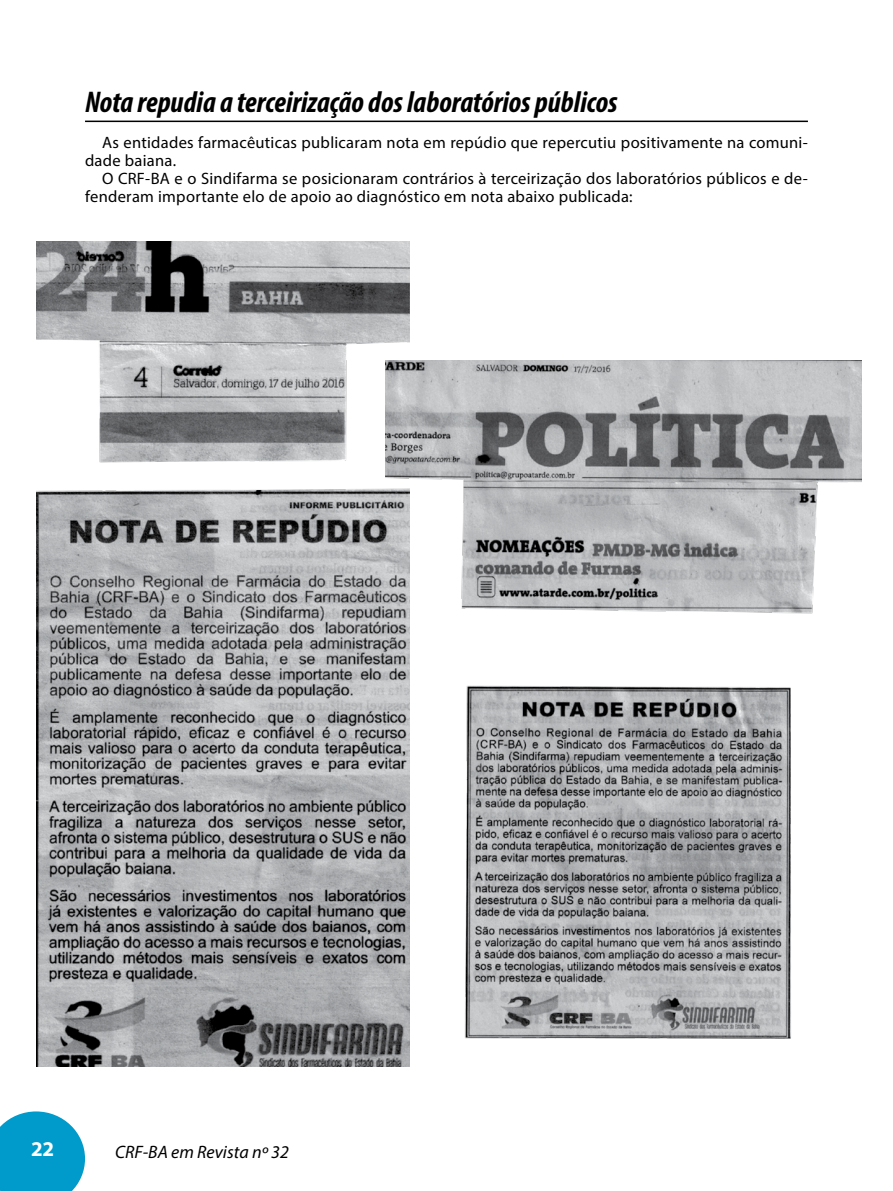
<style>
.page{position:relative;width:893px;height:1191px;background:#fff}
.page>*{position:absolute;margin:0;border:0;box-sizing:border-box;transform-origin:0 0}
.t1{font:italic 700 condensed 30px "Myriad Pro";letter-spacing:-.005em;color:#000}
.t2{font:700 21px "Myriad Pro";color:#fff}
.t3{font:italic 18px "Myriad Pro";color:#000}
.t4{font:16.5px/18px "Myriad Pro";letter-spacing:.015em;color:#000}
</style>
<div class="page">
<svg style="left:0;top:1111px;width:85px;height:80px;background:#1fa7d0"></svg>
<img style="left:36px;top:241px;width:374px;height:825px">
<img style="left:385px;top:360px;width:476px;height:681px">
<hr style="left:85px;top:121px;width:723px;height:1px;background:#000">
<h1 class="t1" style="left:85px;top:83px;width:534px">Nota repudia a terceirização dos laboratórios públicos</h1>
<p class="t4" style="left:85px;top:133px;width:724px;text-indent:17px">As entidades farmacêuticas publicaram nota em repúdio que repercutiu positivamente na comuni&shy;dade baiana.</p>
<p class="t4" style="left:85px;top:169px;width:724px;text-indent:17px">O CRF-BA e o Sindifarma se posicionaram contrários à terceirização dos laboratórios públicos e de&shy;fenderam importante elo de apoio ao diagnóstico em nota abaixo publicada:</p>
<p class="t2" style="left:31px;top:1135px;width:25px">22</p>
<p class="t3" style="left:115px;top:1140px;width:175px">CRF-BA em Revista nº 32</p>
</div>
